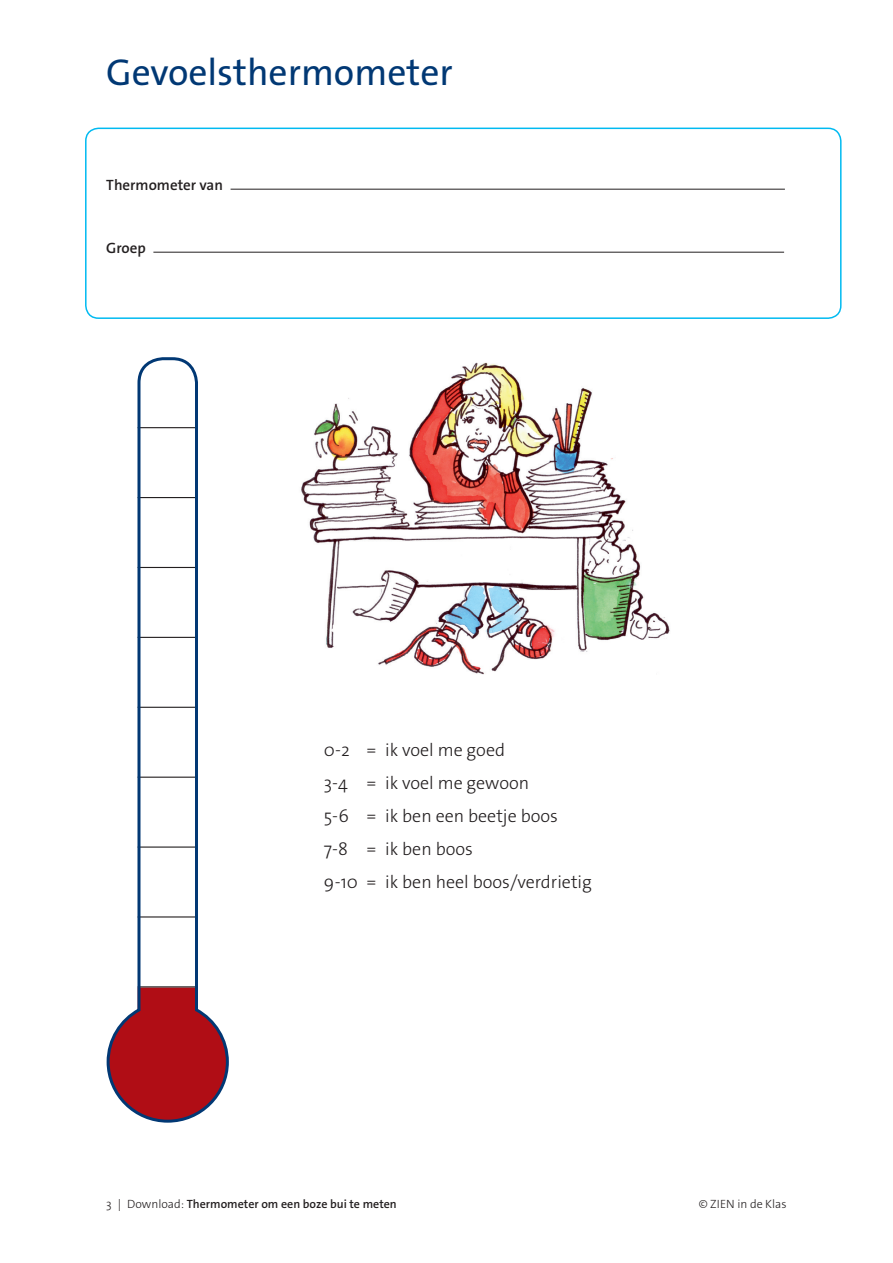
<style>
.page{position:relative;width:893px;height:1263px;background:#fff}
.page>*{position:absolute;margin:0;border:0;box-sizing:border-box;transform-origin:0 0}
.t1{font:37.5px "The Sans Os F";color:#013874}
.t2{font:300 18px/33px "The Sans Os F";color:#231f20}
.t3{font:600 15px "The Sans Os F";color:#231f20}
.t4{font:600 12px "The Sans Os F";color:#231f20}
.t5{font:300 12px "The Sans Os F";color:#231f20}
.s1{font-weight:300}
</style>
<div class="page">
<img style="left:301px;top:362px;width:369px;height:313px">
<hr style="left:231px;top:189px;width:554px;height:1px;background:#231f20">
<hr style="left:153px;top:252px;width:631px;height:1px;background:#231f20">
<div style="left:85px;top:128px;width:756px;height:191px;border:2px solid #00baf1;border-radius:13px"></div>
<svg style="left:106px;top:357px;width:123px;height:766px"></svg>
<h1 class="t1" style="left:106px;top:48px;width:348px">Gevoelsthermometer</h1>
<p class="t3" style="left:106px;top:175px;width:118px">Thermometer van</p>
<p class="t3" style="left:106px;top:238px;width:41px">Groep</p>
<p class="t2" style="left:324px;top:734px;width:270px">0-2 = ik voel me goed<br>3-4 = ik voel me gewoon<br>5-6 = ik ben een beetje boos<br>7-8 = ik ben boos<br>9-10 = ik ben heel boos/verdrietig</p>
<p class="t4" style="left:106px;top:1196px;width:292px"><span class="s1">3 | Download:</span> Thermometer om een boze bui te meten</p>
<p class="t5" style="left:699px;top:1196px;width:90px">© ZIEN in de Klas</p>
</div>
